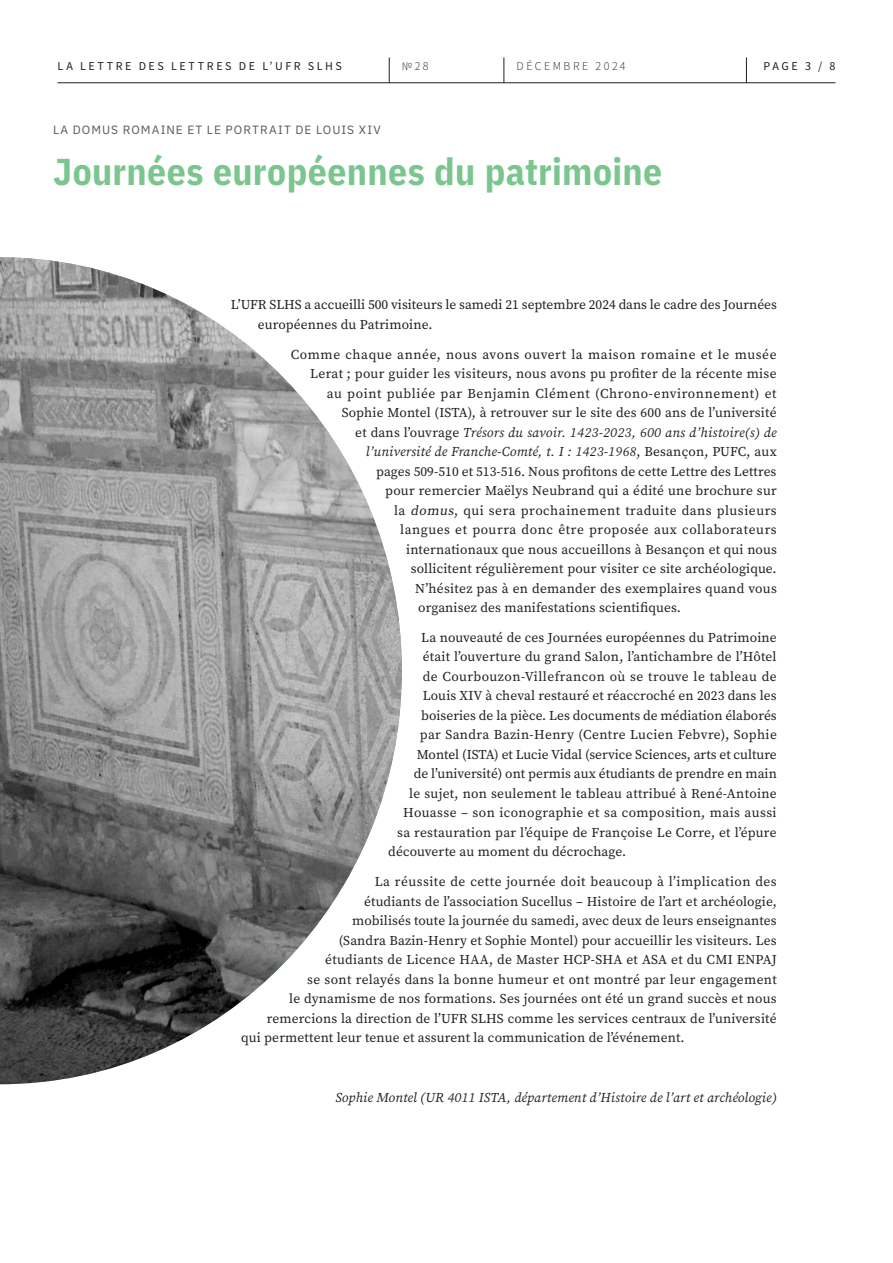
<style>
.page{position:relative;width:893px;height:1263px;background:#fff}
.page>*{position:absolute;margin:0;border:0;box-sizing:border-box;transform-origin:0 0}
.La_Une{font:700 37.5px "IBM Plex Sans Cond";letter-spacing:.01em;color:#7ac68e}
.Texte_Courant{font:13.5px/19.5px "Source Serif Pro";letter-spacing:.01em;color:#231f20}
.Texte_Courant-2{font:italic 13.5px "Source Serif Pro";letter-spacing:.01em;color:#231f20}
.Texte_Courant-3{font:13.5px "Source Serif Pro";letter-spacing:.045em;color:#231f20}
.Texte_Courant-4{font:13.5px "Source Serif Pro";letter-spacing:.035em;color:#231f20}
.Texte_Courant-5{font:13.5px "Source Serif Pro";letter-spacing:.03em;color:#231f20}
.Texte_Courant-6{font:13.5px "Source Serif Pro";letter-spacing:.04em;color:#231f20}
.t1{font:12px "Source Sans Pro";letter-spacing:.21em;color:#231f20}
.La_Une-2{font:12px "IBM Plex Sans";letter-spacing:.085em;color:#57585a}
.t2{font:300 12px "Source Sans Pro";letter-spacing:.205em;color:#231f20}
.s1{font-style:normal}
.s2{font-style:italic}
</style>
<div class="page">
<hr style="left:58px;top:83px;width:777px;height:1px;background:#231f20">
<svg style="left:389px;top:57px;width:1px;height:26px"></svg>
<svg style="left:504px;top:57px;width:1px;height:26px"></svg>
<svg style="left:746px;top:57px;width:1px;height:26px"></svg>
<img style="left:0;top:257px;width:402px;height:827px">
<p class="t1" style="left:58px;top:58px;width:286px">LA LETTRE DES LETTRES DE L’UFR SLHS</p>
<p class="t2" style="left:402px;top:58px;width:28px">№28</p>
<p class="t2" style="left:517px;top:58px;width:110px">DÉCEMBRE 2024</p>
<p class="t1" style="left:764px;top:58px;width:73px">PAGE 3 / 8</p>
<p class="La_Une-2" style="left:53px;top:121px;width:329px">LA DOMUS ROMAINE ET LE PORTRAIT DE LOUIS XIV</p>
<p class="La_Une" style="left:53px;top:142px;width:610px">Journées européennes du patrimoine</p>
<p class="Texte_Courant" style="left:258px;top:295px;width:521px;text-indent:-27px">L’UFR SLHS a accueilli 500 visiteurs le samedi 21 septembre 2024 dans le cadre des Journées européennes du Patrimoine.</p>
<p class="Texte_Courant-3" style="left:291px;top:345px;width:487px">Comme chaque année, nous avons ouvert la maison romaine et le musée</p>
<p class="Texte_Courant" style="left:310px;top:364px;width:468px">Lerat ; pour guider les visiteurs, nous avons pu profiter de la récente mise</p>
<p class="Texte_Courant-3" style="left:327px;top:384px;width:451px">au point publiée par Benjamin Clément (Chrono-environnement) et</p>
<p class="Texte_Courant" style="left:342px;top:403px;width:436px">Sophie Montel (ISTA), à retrouver sur le site des 600 ans de l’université</p>
<p class="Texte_Courant-2" style="left:355px;top:423px;width:423px"><span class="s1">et dans l’ouvrage</span> Trésors du savoir. 1423-2023, 600 ans d’histoire(s) de</p>
<p class="Texte_Courant-2" style="left:366px;top:442px;width:413px">l’université de Franche-Comté, t. I : 1423-1968<span class="s1">, Besançon, PUFC, aux</span></p>
<p class="Texte_Courant" style="left:376px;top:461px;width:402px">pages 509-510 et 513-516. Nous profitons de cette Lettre des Lettres</p>
<p class="Texte_Courant" style="left:385px;top:481px;width:393px">pour remercier Maëlys Neubrand qui a édité une brochure sur</p>
<p class="Texte_Courant-6" style="left:394px;top:501px;width:384px">la <span class="s2">domus</span>, qui sera prochainement traduite dans plusieurs</p>
<p class="Texte_Courant-3" style="left:400px;top:520px;width:378px">langues et pourra donc être proposée aux collaborateurs</p>
<p class="Texte_Courant" style="left:406px;top:539px;width:372px">internationaux que nous accueillons à Besançon et qui nous</p>
<p class="Texte_Courant" style="left:411px;top:559px;width:367px">sollicitent régulièrement pour visiter ce site archéologique.</p>
<p class="Texte_Courant" style="left:415px;top:578px;width:363px">N’hésitez pas à en demander des exemplaires quand vous</p>
<p class="Texte_Courant" style="left:418px;top:598px;width:264px">organisez des manifestations scientifiques.</p>
<p class="Texte_Courant" style="left:421px;top:628px;width:357px">La nouveauté de ces Journées européennes du Patrimoine</p>
<p class="Texte_Courant" style="left:423px;top:647px;width:355px">était l’ouverture du grand Salon, l’antichambre de l’Hôtel</p>
<p class="Texte_Courant-4" style="left:423px;top:667px;width:355px">de Courbouzon-Villefrancon où se trouve le tableau de</p>
<p class="Texte_Courant" style="left:423px;top:686px;width:356px">Louis XIV à cheval restauré et réaccroché en 2023 dans les</p>
<p class="Texte_Courant" style="left:421px;top:706px;width:357px">boiseries de la pièce. Les documents de médiation élaborés</p>
<p class="Texte_Courant-5" style="left:420px;top:726px;width:359px">par Sandra Bazin-Henry (Centre Lucien Febvre), Sophie</p>
<p class="Texte_Courant" style="left:417px;top:745px;width:362px">Montel (ISTA) et Lucie Vidal (service Sciences, arts et culture</p>
<p class="Texte_Courant" style="left:414px;top:764px;width:365px">de l’université) ont permis aux étudiants de prendre en main</p>
<p class="Texte_Courant" style="left:409px;top:784px;width:369px">le sujet, non seulement le tableau attribué à René-Antoine</p>
<p class="Texte_Courant-5" style="left:403px;top:804px;width:375px">Houasse – son iconographie et sa composition, mais aussi</p>
<p class="Texte_Courant" style="left:397px;top:823px;width:381px">sa restauration par l’équipe de Françoise Le Corre, et l’épure</p>
<p class="Texte_Courant" style="left:388px;top:842px;width:239px">découverte au moment du décrochage.</p>
<p class="Texte_Courant-4" style="left:375px;top:873px;width:404px">La réussite de cette journée doit beaucoup à l’implication des</p>
<p class="Texte_Courant" style="left:364px;top:891px;width:414px">étudiants de l’association Sucellus – Histoire de l’art et archéologie,</p>
<p class="Texte_Courant" style="left:352px;top:911px;width:426px">mobilisés toute la journée du samedi, avec deux de leurs enseignantes</p>
<p class="Texte_Courant" style="left:339px;top:930px;width:440px">(Sandra Bazin-Henry et Sophie Montel) pour accueillir les visiteurs. Les</p>
<p class="Texte_Courant" style="left:325px;top:950px;width:453px">étudiants de Licence HAA, de Master HCP-SHA et ASA et du CMI ENPAJ</p>
<p class="Texte_Courant" style="left:307px;top:969px;width:471px">se sont relayés dans la bonne humeur et ont montré par leur engagement</p>
<p class="Texte_Courant" style="left:289px;top:989px;width:489px">le dynamisme de nos formations. Ses journées ont été un grand succès et nous</p>
<p class="Texte_Courant" style="left:267px;top:1008px;width:511px">remercions la direction de l’UFR SLHS comme les services centraux de l’université</p>
<p class="Texte_Courant" style="left:241px;top:1028px;width:445px">qui permettent leur tenue et assurent la communication de l’événement.</p>
<p class="Texte_Courant-2" style="left:335px;top:1088px;width:443px">Sophie Montel (UR 4011 ISTA, département d’Histoire de l’art et archéologie)</p>
</div>
